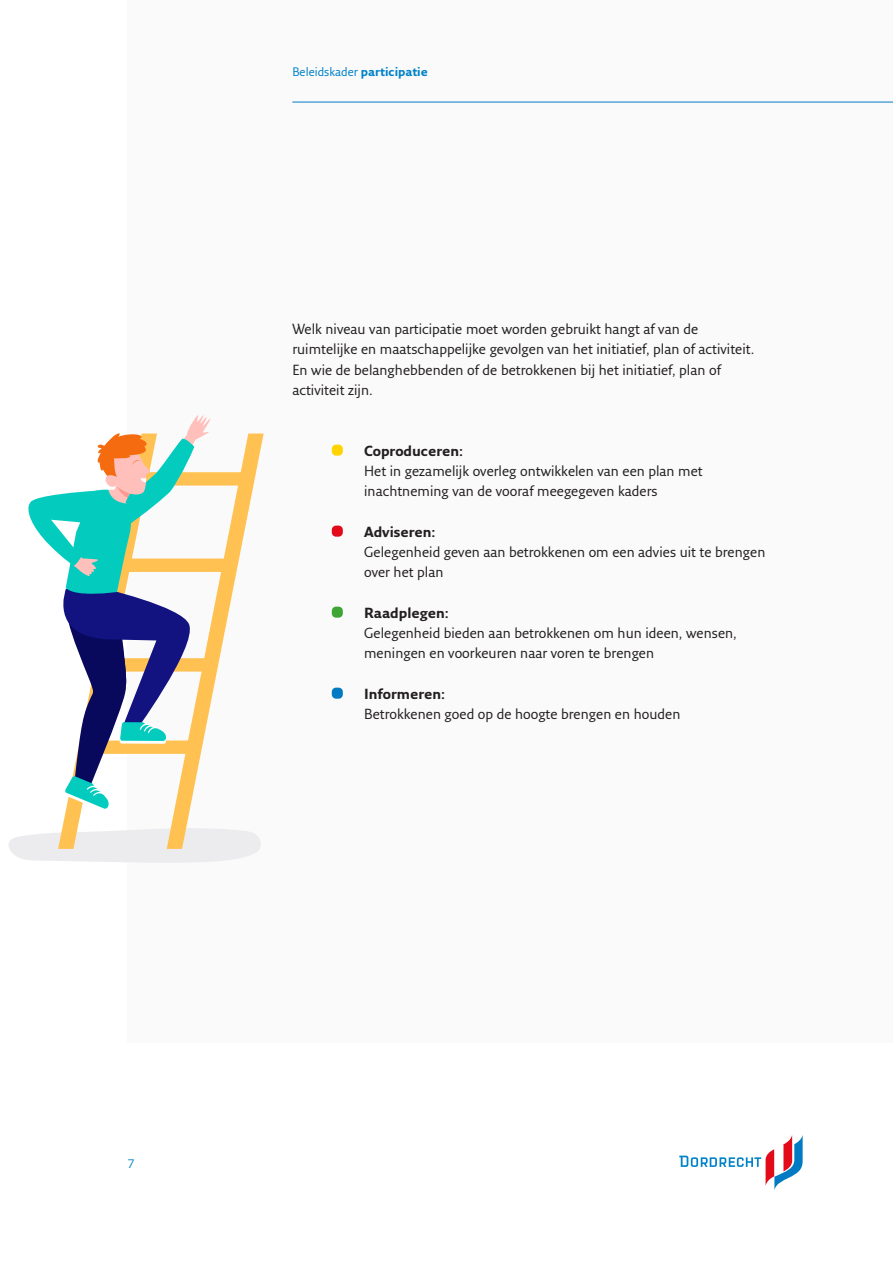
<style>
.page{position:relative;width:893px;height:1263px;background:#fff}
.page>*{position:absolute;margin:0;border:0;box-sizing:border-box;transform-origin:0 0}
.Platte_tekst{font:14.25px/20.2px "Fresco Sans LF";color:#231f20}
.Tussenkopje{font:700 14.25px "Fresco Sans";color:#231f20}
.t1{font:12px "Fresco Sans LF Normal 2";color:#0082c8}
.t2{font:12px "Fresco Sans LF";color:#0082c8}
.s1{font-family:"Fresco Sans LF";font-weight:700}
</style>
<div class="page">
<div style="left:128px;top:0;width:765px;height:1043px;background:#fafafa"></div>
<hr style="left:292px;top:102px;width:601px;height:1px;background:#007bc3">
<svg style="left:679px;top:1135px;width:124px;height:54px"></svg>
<div style="left:332px;top:445px;width:11px;height:11px;background:#ffd400;border-radius:4px"></div>
<div style="left:332px;top:526px;width:11px;height:11px;background:#e30a19;border-radius:4px"></div>
<div style="left:332px;top:607px;width:11px;height:11px;background:#3fa537;border-radius:4px"></div>
<div style="left:332px;top:688px;width:11px;height:11px;background:#007bc3;border-radius:4px"></div>
<svg style="left:9px;top:415px;width:255px;height:448px"></svg>
<p class="t1" style="left:292px;top:64px;width:137px">Beleidskader <span class="s1">participatie</span></p>
<p class="Platte_tekst" style="left:292px;top:319px;width:464px">Welk niveau van participatie moet worden gebruikt hangt af van de ruimtelijke en maatschappelijke gevolgen van het initiatief, plan of activiteit.<br>En wie de belanghebbenden of de betrokkenen bij het initiatief, plan of activiteit zijn.</p>
<h4 class="Tussenkopje" style="left:364px;top:442px;width:101px">Coproduceren:</h4>
<p class="Platte_tekst" style="left:364px;top:460px;width:340px">Het in gezamelijk overleg ontwikkelen van een plan met inachtneming van de vooraf meegegeven kaders</p>
<h4 class="Tussenkopje" style="left:364px;top:523px;width:73px">Adviseren:</h4>
<p class="Platte_tekst" style="left:364px;top:541px;width:403px">Gelegenheid geven aan betrokkenen om een advies uit te brengen over het plan</p>
<h4 class="Tussenkopje" style="left:364px;top:604px;width:86px">Raadplegen:</h4>
<p class="Platte_tekst" style="left:364px;top:622px;width:374px">Gelegenheid bieden aan betrokkenen om hun ideen, wensen, meningen en voorkeuren naar voren te brengen</p>
<h4 class="Tussenkopje" style="left:364px;top:685px;width:83px">Informeren:</h4>
<p class="Platte_tekst" style="left:364px;top:703px;width:318px">Betrokkenen goed op de hoogte brengen en houden</p>
<p class="t2" style="left:128px;top:1156px;width:9px">7</p>
</div>
